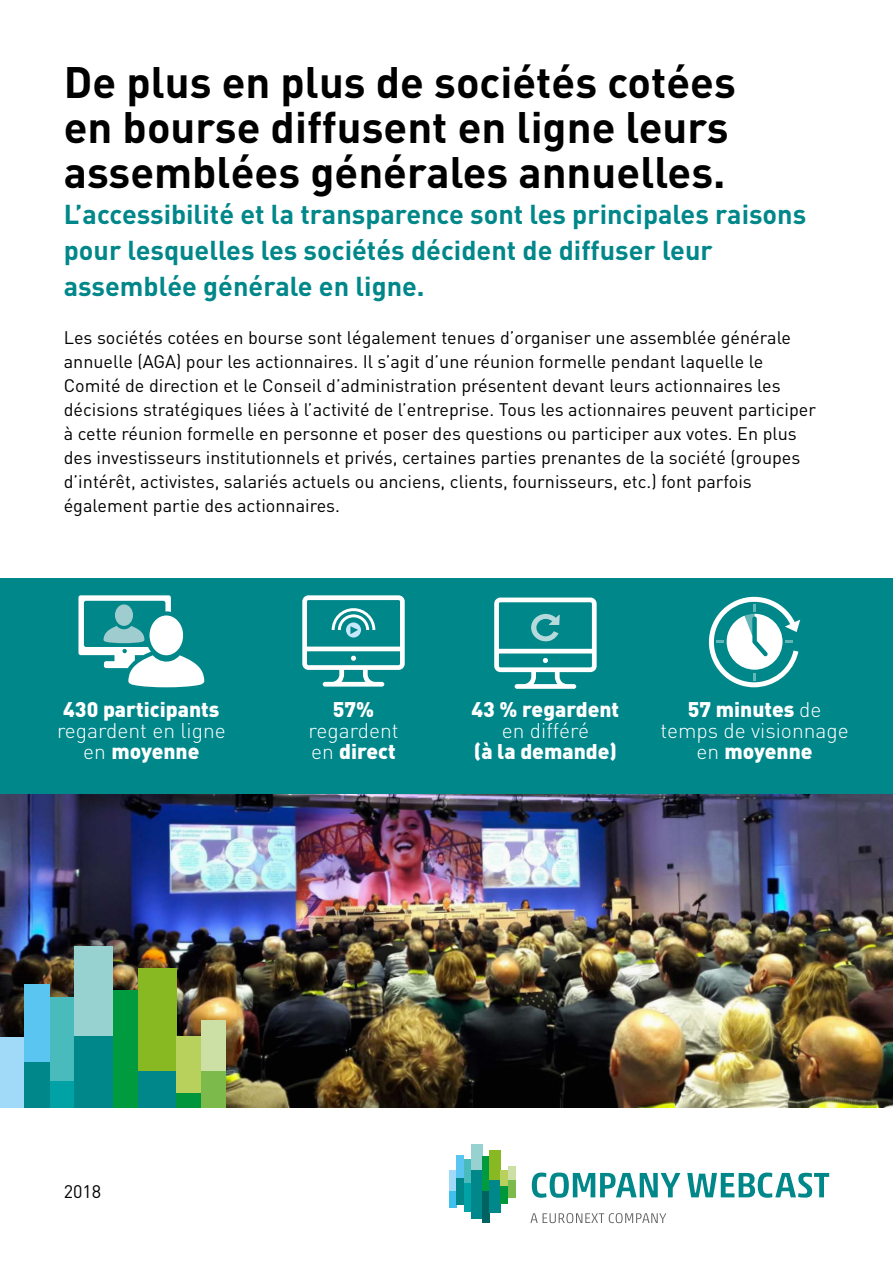
<style>
.page{position:relative;width:893px;height:1263px;background:#fff}
.page>*{position:absolute;margin:0;border:0;box-sizing:border-box;transform-origin:0 0}
.t1{font:700 43.5px/45px "DIN";color:#000}
.t2{font:700 27px/36px "DIN";color:#00878a}
.t3{font:300 21px/21px "DIN";color:#fff;text-align:center}
.t4{font:900 21px "DIN";color:#fff}
.t5{font:18px/24px "DIN";color:#000}
.s1{font-weight:900}
</style>
<div class="page">
<img style="left:0;top:793px;width:893px;height:315px">
<div style="left:449px;top:1170px;width:8px;height:21px;background:#a1daf8"></div>
<div style="left:449px;top:1191px;width:8px;height:16px;background:#41c0f0"></div>
<div style="left:457px;top:1155px;width:7px;height:23px;background:#5bc5f2"></div>
<div style="left:457px;top:1178px;width:7px;height:26px;background:#00878a"></div>
<div style="left:464px;top:1159px;width:7px;height:24px;background:#4abbbd"></div>
<div style="left:464px;top:1183px;width:7px;height:29px;background:#00a2a5"></div>
<div style="left:471px;top:1144px;width:11px;height:26px;background:#97d2d0"></div>
<div style="left:471px;top:1170px;width:11px;height:48px;background:#00878a"></div>
<div style="left:482px;top:1157px;width:8px;height:34px;background:#009b3e"></div>
<div style="left:482px;top:1191px;width:8px;height:32px;background:#006261"></div>
<div style="left:490px;top:1150px;width:11px;height:30px;background:#88b822"></div>
<div style="left:490px;top:1180px;width:11px;height:33px;background:#00878a"></div>
<div style="left:501px;top:1170px;width:7px;height:17px;background:#b8d15d"></div>
<div style="left:501px;top:1187px;width:7px;height:17px;background:#00963c"></div>
<div style="left:508px;top:1165px;width:7px;height:15px;background:#cce0a5"></div>
<div style="left:508px;top:1180px;width:7px;height:18px;background:#7cbb4b"></div>
<svg style="left:530px;top:1213px;width:136px;height:10px"></svg>
<svg style="left:532px;top:1172px;width:148px;height:26px"></svg>
<svg style="left:687px;top:1172px;width:142px;height:26px"></svg>
<div style="left:0;top:1037px;width:25px;height:71px;background:#a1daf8"></div>
<div style="left:25px;top:984px;width:25px;height:78px;background:#5bc5f2"></div>
<div style="left:25px;top:1062px;width:25px;height:46px;background:#00878a"></div>
<div style="left:50px;top:997px;width:25px;height:85px;background:#4abbbd"></div>
<div style="left:50px;top:1082px;width:25px;height:26px;background:#00a2a5"></div>
<div style="left:75px;top:946px;width:38px;height:90px;background:#97d2d0"></div>
<div style="left:75px;top:1036px;width:38px;height:72px;background:#00878a"></div>
<div style="left:113px;top:990px;width:25px;height:118px;background:#009b3e"></div>
<div style="left:138px;top:968px;width:38px;height:103px;background:#88b822"></div>
<div style="left:138px;top:1071px;width:38px;height:37px;background:#00878a"></div>
<div style="left:176px;top:1037px;width:25px;height:56px;background:#b8d15d"></div>
<div style="left:176px;top:1093px;width:25px;height:15px;background:#00963c"></div>
<div style="left:201px;top:1020px;width:25px;height:51px;background:#cce0a5"></div>
<div style="left:201px;top:1071px;width:25px;height:37px;background:#7cbb4b"></div>
<div style="left:1px;top:578px;width:892px;height:215px;background:#00878a"></div>
<svg style="left:78px;top:595px;width:126px;height:92px"></svg>
<svg style="left:302px;top:595px;width:103px;height:92px"></svg>
<svg style="left:708px;top:596px;width:92px;height:91px"></svg>
<svg style="left:494px;top:597px;width:103px;height:92px"></svg>
<h1 class="t1" style="left:64px;top:58px;width:674px">De plus en plus de sociétés cotées en bourse diffusent en ligne leurs assemblées générales annuelles.</h1>
<h2 class="t2" style="left:64px;top:195px;width:744px">L’accessibilité et la transparence sont les principales raisons pour lesquelles les sociétés décident de diffuser leur assemblée générale en ligne.</h2>
<p class="t5" style="left:64px;top:325px;width:754px">Les sociétés cotées en bourse sont légalement tenues d’organiser une assemblée générale annuelle (AGA) pour les actionnaires. Il s’agit d’une réunion formelle pendant laquelle le Comité de direction et le Conseil d’administration présentent devant leurs actionnaires les décisions stratégiques liées à l’activité de l’entreprise. Tous les actionnaires peuvent participer à cette réunion formelle en personne et poser des questions ou participer aux votes. En plus des investisseurs institutionnels et privés, certaines parties prenantes de la société (groupes d’intérêt, activistes, salariés actuels ou anciens, clients, fournisseurs, etc.) font parfois également partie des actionnaires.</p>
<p class="t4" style="left:63px;top:695px;width:158px">430 participants</p>
<p class="t3" style="left:57px;top:719px;width:170px">regardent en ligne en <span class="s1">moyenne</span></p>
<p class="t4" style="left:333px;top:695px;width:43px">57%</p>
<p class="t3" style="left:308px;top:719px;width:92px;text-align:left">regardent en <span class="s1">direct</span></p>
<p class="t4" style="left:472px;top:695px;width:149px">43 % regardent</p>
<p class="t3" style="left:502px;top:719px;width:89px">en différé</p>
<p class="t4" style="left:474px;top:737px;width:145px">(à la demande)</p>
<p class="t3" style="left:660px;top:698px;width:190px"><span class="s1">57 minutes</span> de temps de visionnage en <span class="s1">moyenne</span></p>
<p class="t5" style="left:64px;top:1179px;width:39px">2018</p>
</div>
